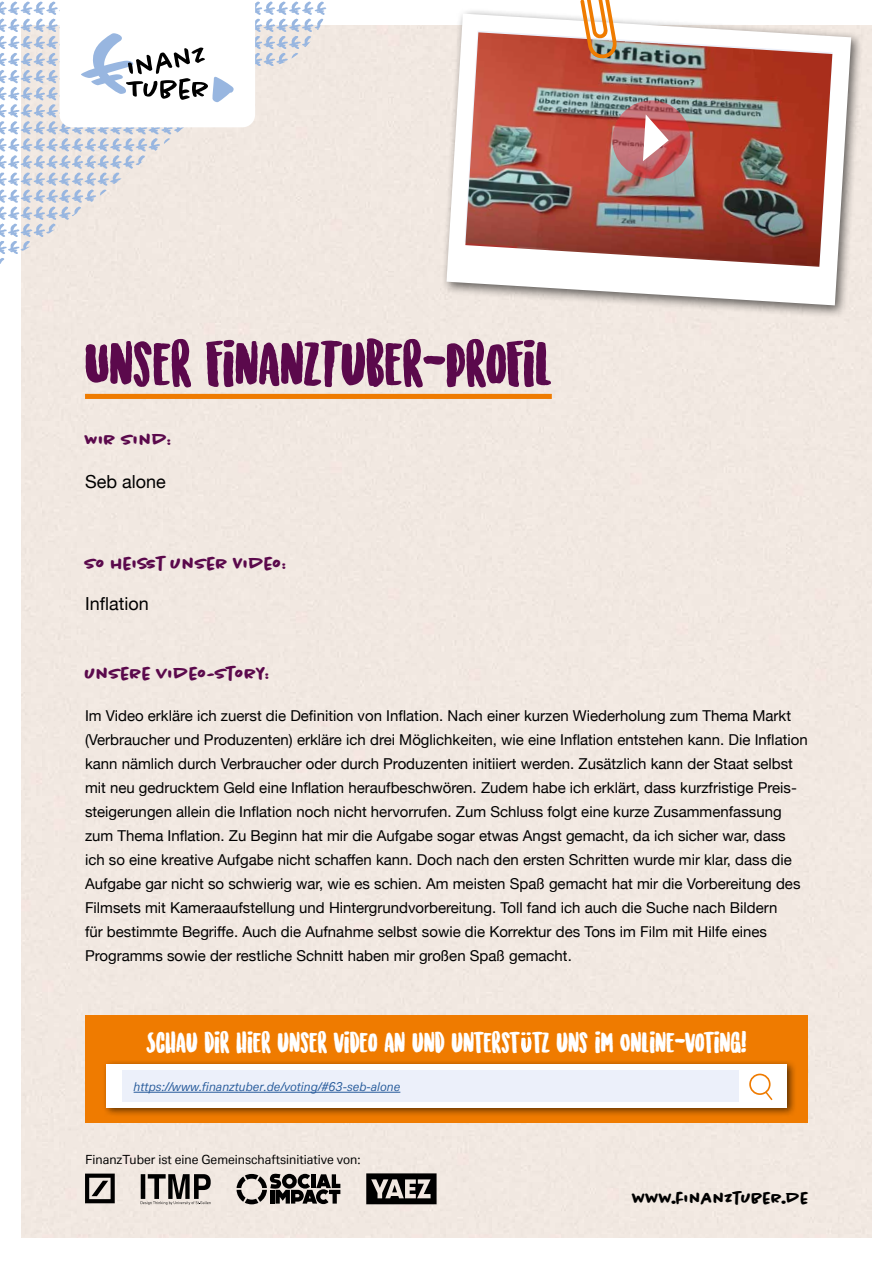
<style>
.page{position:relative;width:893px;height:1263px;background:#fff}
.page>*{position:absolute;margin:0;border:0;box-sizing:border-box;transform-origin:0 0}
.t1{font:58.5px "Sunrise International";letter-spacing:-.005em;color:#5b094c}
.t2{font:27px "Sunrise International";color:#fff}
.t3{font:700 18px "Chantal";color:#5b094c}
.t4{font:18px "Helvetica Neue";color:#000}
.t5{font:700 16.5px "Chantal";color:#000}
.t6{font:15px/24px "Helvetica Neue";color:#000}
.t7{font:12.45px "Deutsche Bank Text";color:#000}
.t8{font:italic 12px "Deutsche Bank Text";color:#275b9b}
</style>
<div class="page">
<div style="left:85px;top:1015px;width:723px;height:108px;background:#ef7b00"></div>
<img style="left:0;top:1px;width:328px;height:263px">
<div style="left:85px;top:394px;width:467px;height:5px;background:#ef7b00"></div>
<div style="left:441px;top:8px;width:423px;height:310px;background:#000;opacity:.6"></div>
<svg style="left:446px;top:14px;width:405px;height:291px"></svg>
<svg style="left:237px;top:1174px;width:103px;height:30px;background:#716c69"></svg>
<svg style="left:366px;top:1173px;width:71px;height:31px;background:#4b4846"></svg>
<svg style="left:85px;top:1173px;width:30px;height:30px"></svg>
<svg style="left:141px;top:1174px;width:70px;height:31px;background:#898480"></svg>
<svg style="left:60px;top:1px;width:195px;height:126px"></svg>
<div style="left:102px;top:1060px;width:694px;height:57px;background:#000;opacity:.6"></div>
<div style="left:106px;top:1064px;width:681px;height:44px;background:#fff"></div>
<div style="left:122px;top:1070px;width:617px;height:32px;background:#ecf0fa"></div>
<hr style="left:134px;top:1092px;width:266px;height:1px;background:#275b9b">
<svg style="left:763px;top:1091px;width:10px;height:10px"></svg>
<div style="left:750px;top:1074px;width:20px;height:20px;background:#fff;border-radius:50%"></div>
<div style="left:749px;top:1073px;width:22px;height:22px;border:2px solid #ef7b00;border-radius:50%"></div>
<img style="left:465px;top:32px;width:367px;height:235px">
<svg style="left:580px;top:0;width:38px;height:59px"></svg>
<svg style="left:612px;top:100px;width:78px;height:79px;background:#bf5c60"></svg>
<svg style="left:643px;top:114px;width:26px;height:47px"></svg>
<svg style="left:521px;top:1032px;width:11px;height:21px"></svg>
<h1 class="t1" style="left:85px;top:337px;width:468px">UNSER FINANZTUBER-PROFIL</h1>
<p class="t3" style="left:85px;top:429px;width:89px">Wir sind:</p>
<p class="t4" style="left:85px;top:467px;width:82px">Seb alone</p>
<p class="t3" style="left:85px;top:553px;width:204px">so heißt unser Video:</p>
<p class="t4" style="left:85px;top:588px;width:65px">Inflation</p>
<p class="t3" style="left:85px;top:663px;width:187px">unsere video-story:</p>
<p class="t6" style="left:85px;top:703px;width:724px">Im Video erkläre ich zuerst die Definition von Inflation. Nach einer kurzen Wiederholung zum Thema Markt (Verbraucher und Produzenten) erkläre ich drei Möglichkeiten, wie eine Inflation entstehen kann. Die Inflation kann nämlich durch Verbraucher oder durch Produzenten initiiert werden. Zusätzlich kann der Staat selbst mit neu gedrucktem Geld eine Inflation heraufbeschwören. Zudem habe ich erklärt, dass kurzfristige Preis&shy;steigerungen allein die Inflation noch nicht hervorrufen. Zum Schluss folgt eine kurze Zusammenfassung zum Thema Inflation. Zu Beginn hat mir die Aufgabe sogar etwas Angst gemacht, da ich sicher war, dass ich so eine kreative Aufgabe nicht schaffen kann. Doch nach den ersten Schritten wurde mir klar, dass die Aufgabe gar nicht so schwierig war, wie es schien. Am meisten Spaß gemacht hat mir die Vorbereitung des Filmsets mit Kameraaufstellung und Hintergrundvorbereitung. Toll fand ich auch die Suche nach Bildern<br>für bestimmte Begriffe. Auch die Aufnahme selbst sowie die Korrektur des Tons im Film mit Hilfe eines Programms sowie der restliche Schnitt haben mir großen Spaß gemacht.</p>
<h2 class="t2" style="left:147px;top:1030px;width:601px">SCHAU DIR HIER UNSER VIDEO AN UND UNTERST TZ UNS IM ONLINE-VOTING!</h2>
<p class="t8" style="left:134px;top:1079px;width:268px">https://www.finanztuber.de/voting/#63-seb-alone</p>
<p class="t7" style="left:85px;top:1152px;width:277px">FinanzTuber ist eine Gemeinschaftsinitiative von:</p>
<p class="t5" style="left:632px;top:1188px;width:178px">www.finanztuber.de</p>
</div>
